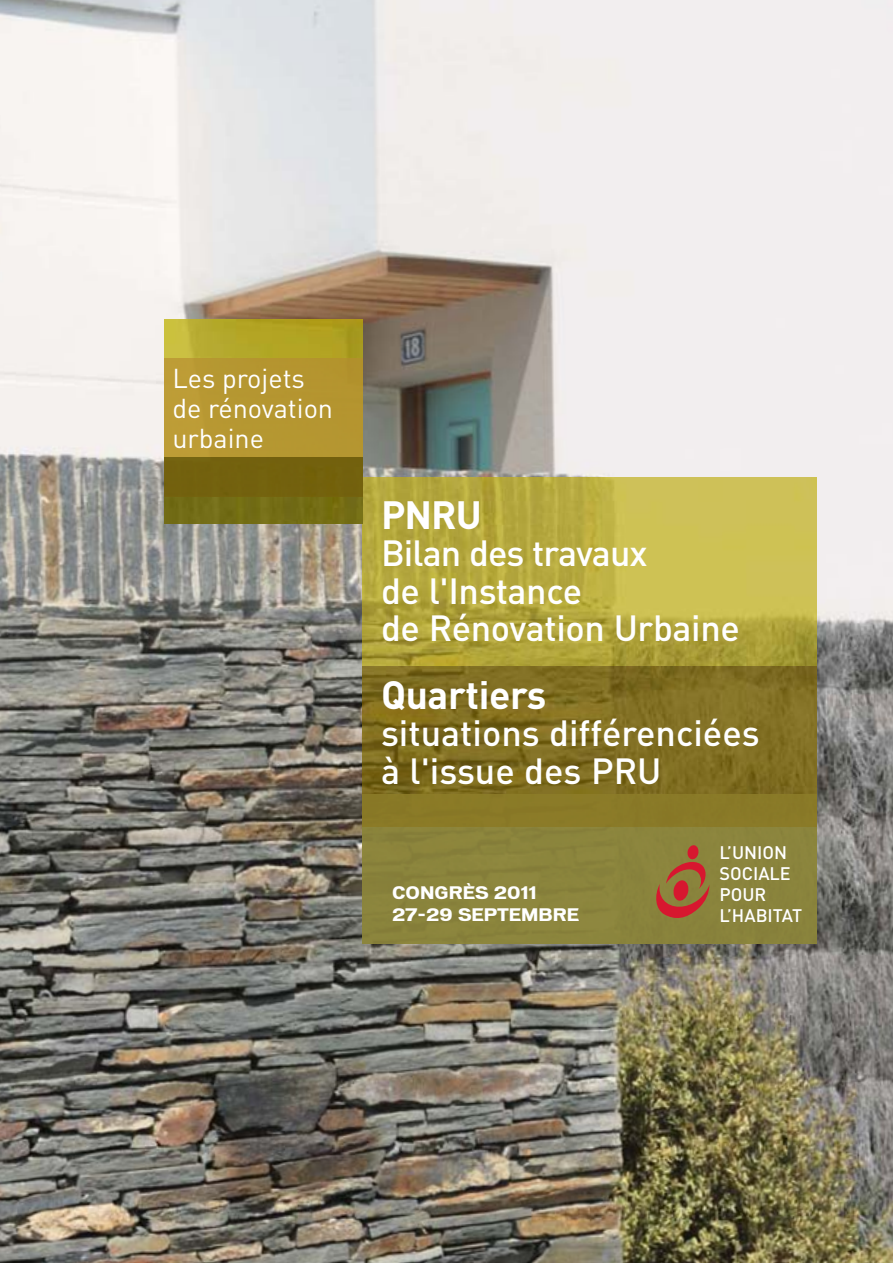
<style>
.page{position:relative;width:893px;height:1263px;background:#fff}
.page>*{position:absolute;margin:0;border:0;box-sizing:border-box;transform-origin:0 0}
.t1{font:700 39px "DIN";letter-spacing:-.01em;color:#fff}
.t2{font:500 36px/37.5px "DIN";letter-spacing:-.01em;color:#fff}
.t3{font:27px/30px "DIN";color:#fff}
.t4{font:500 18px/21px "DIN";color:#fff}
.t5{font:700 16.5px/22.5px "Vonnes";color:#fff}
</style>
<div class="page">
<img style="left:0;top:0;width:892px;height:1263px">
<img style="left:363px;top:478px;width:453px;height:467px">
<img style="left:164px;top:320px;width:199px;height:203px">
<svg style="left:654px;top:845px;width:55px;height:75px;background:#a16238"></svg>
<p class="t3" style="left:172px;top:366px;width:162px">Les projets de rénovation urbaine</p>
<p class="t1" style="left:381px;top:500px;width:102px">PNRU</p>
<p class="t2" style="left:381px;top:538px;width:360px">Bilan des travaux<br>de l'Instance<br>de Rénovation Urbaine</p>
<p class="t1" style="left:381px;top:680px;width:167px">Quartiers</p>
<p class="t2" style="left:381px;top:718px;width:380px">situations différenciées à l'issue des PRU</p>
<p class="t5" style="left:392px;top:883px;width:189px">CONGRÈS 2011<br>27-29 SEPTEMBRE</p>
<p class="t4" style="left:719px;top:843px;width:84px">L’UNION<br>SOCIALE<br>POUR<br>L’HABITAT</p>
</div>
